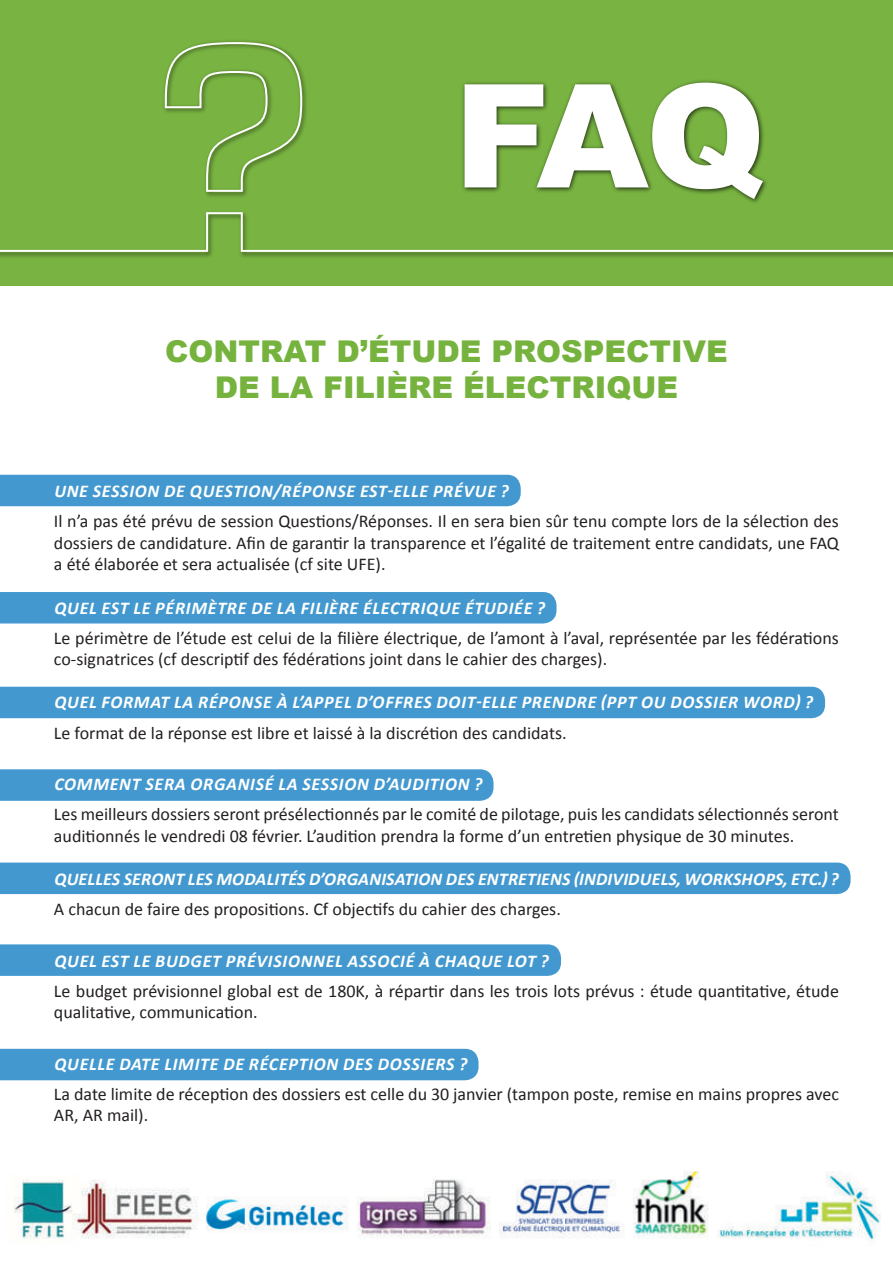
<style>
.page{position:relative;width:893px;height:1263px;background:#fff}
.page>*{position:absolute;margin:0;border:0;box-sizing:border-box;transform-origin:0 0}
.t1{font:900 144px "Arial";color:#fff}
.t2{font:900 30px/36px "Arial";color:#76b33e;text-align:center}
.t3{font:18px/21.6px "Calibri";color:#231f20}
.t4{font:italic 700 18px "Calibri";letter-spacing:.04em;color:#fff}
.t5{font:italic 700 18px "Calibri";letter-spacing:.01em;color:#fff}
</style>
<div class="page">
<div style="left:0;top:475px;width:521px;height:31px;background:#4399cf"></div>
<div style="left:0;top:592px;width:557px;height:31px;background:#4399cf"></div>
<div style="left:0;top:687px;width:825px;height:31px;background:#4399cf"></div>
<div style="left:0;top:769px;width:494px;height:32px;background:#4399cf"></div>
<div style="left:0;top:862px;width:851px;height:32px;background:#4399cf"></div>
<div style="left:0;top:944px;width:561px;height:32px;background:#4399cf"></div>
<div style="left:0;top:1049px;width:479px;height:31px;background:#4399cf"></div>
<div style="left:0;top:0;width:893px;height:285px;background:#79b442"></div>
<svg style="left:0;top:41px;width:893px;height:212px"></svg>
<img style="left:448px;top:58px;width:325px;height:181px">
<img style="left:13px;top:1171px;width:867px;height:69px">
<h1 class="t1" style="left:454px;top:31px;width:313px">FAQ</h1>
<h2 class="t2" style="left:165px;top:332px;width:564px">CONTRAT D’ÉTUDE PROSPECTIVE<br>DE LA FILIÈRE ÉLECTRIQUE</h2>
<p class="t4" style="left:54px;top:480px;width:456px">UNE SESSION DE QUESTION/RÉPONSE EST-ELLE PRÉVUE ?</p>
<p class="t3" style="left:54px;top:510px;width:786px;text-align:justify">Il n’a pas été prévu de session Questions/Réponses. Il en sera bien sûr tenu compte lors de la sélection des dossiers de candidature. Afin de garantir la transparence et l’égalité de traitement entre candidats, une FAQ a été élaborée et sera actualisée (cf site UFE).</p>
<p class="t4" style="left:54px;top:596px;width:492px">QUEL EST LE PÉRIMÈTRE DE LA FILIÈRE ÉLECTRIQUE ÉTUDIÉE ?</p>
<p class="t3" style="left:54px;top:627px;width:786px">Le périmètre de l’étude est celui de la filière électrique, de l’amont à l’aval, représentée par les fédérations co-signatrices (cf descriptif des fédérations joint dans le cahier des charges).</p>
<p class="t4" style="left:54px;top:691px;width:760px">QUEL FORMAT LA RÉPONSE À L’APPEL D’OFFRES DOIT-ELLE PRENDRE (PPT OU DOSSIER WORD) ?</p>
<p class="t3" style="left:54px;top:722px;width:514px">Le format de la réponse est libre et laissé à la discrétion des candidats.</p>
<p class="t4" style="left:54px;top:773px;width:429px">COMMENT SERA ORGANISÉ LA SESSION D’AUDITION ?</p>
<p class="t3" style="left:54px;top:803px;width:786px">Les meilleurs dossiers seront présélectionnés par le comité de pilotage, puis les candidats sélectionnés seront auditionnés le vendredi 08 février. L’audition prendra la forme d’un entretien physique de 30 minutes.</p>
<p class="t5" style="left:54px;top:867px;width:786px">QUELLES SERONT LES MODALITÉS D’ORGANISATION DES ENTRETIENS (INDIVIDUELS, WORKSHOPS, ETC.) ?</p>
<p class="t3" style="left:54px;top:898px;width:508px">A chacun de faire des propositions. Cf objectifs du cahier des charges.</p>
<p class="t4" style="left:54px;top:949px;width:496px">QUEL EST LE BUDGET PRÉVISIONNEL ASSOCIÉ À CHAQUE LOT ?</p>
<p class="t3" style="left:54px;top:980px;width:786px">Le budget prévisionnel global est de 180K, à répartir dans les trois lots prévus : étude quantitative, étude qualitative, communication.</p>
<p class="t4" style="left:54px;top:1052px;width:415px">QUELLE DATE LIMITE DE RÉCEPTION DES DOSSIERS ?</p>
<p class="t3" style="left:54px;top:1083px;width:786px">La date limite de réception des dossiers est celle du 30 janvier (tampon poste, remise en mains propres avec<br>AR, AR mail).</p>
</div>
